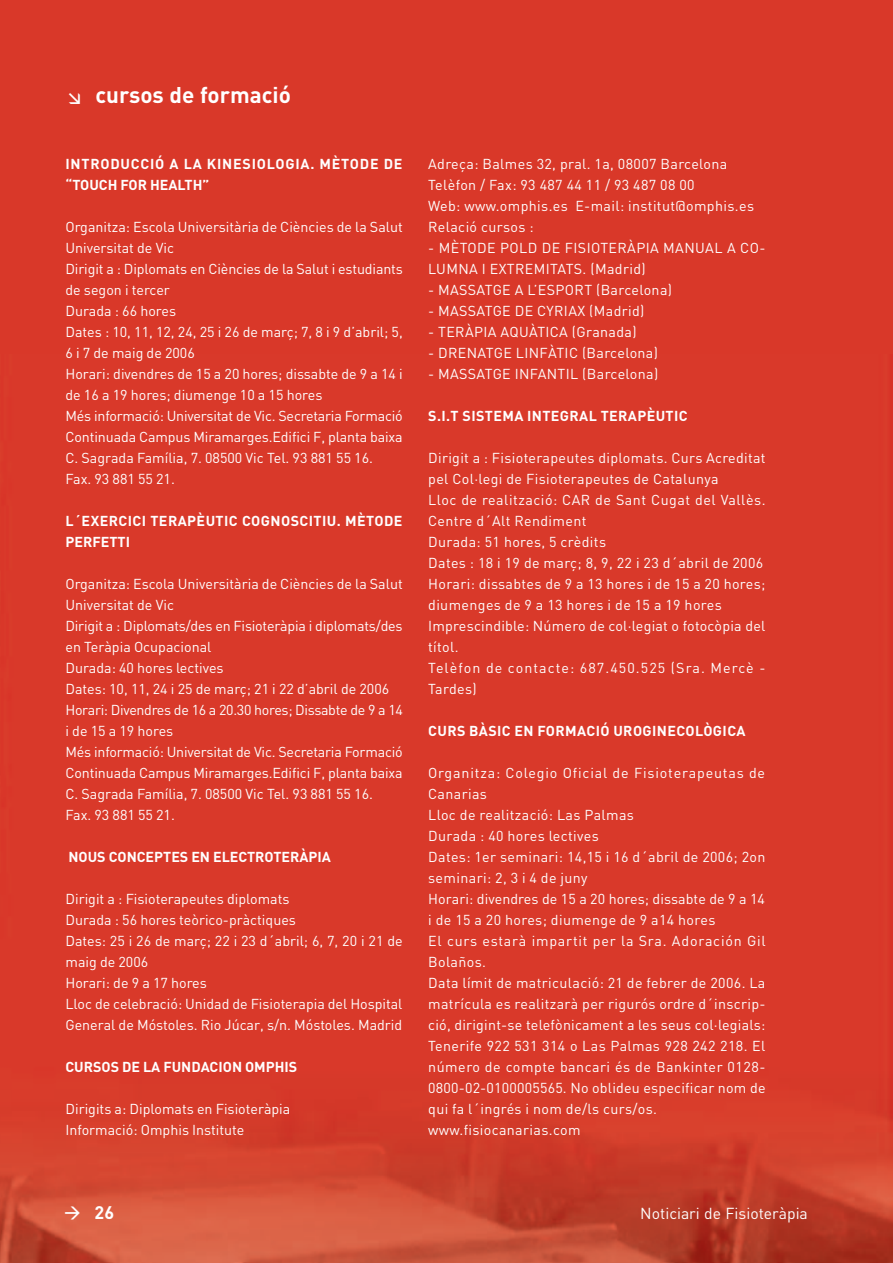
<style>
.page{position:relative;width:893px;height:1263px;background:#d93829}
.page>*{position:absolute;margin:0;border:0;box-sizing:border-box;transform-origin:0 0}
.t1{font:700 22.5px "DIN";color:#fff}
.t2{font:700 18px "DIN";color:#fff}
.t3{font:15.75px "DIN";color:#fff}
.t4{font:14.25px/21px "DIN";letter-spacing:.025em;color:#fff}
.t5{font:14.25px/21px "DIN";letter-spacing:.005em;color:#fff}
.t6{font:700 14.25px/21px "DIN";letter-spacing:.025em;color:#fff}
.t7{font:700 14.25px "DIN";color:#fff}
.t8{font:700 14.25px/21px "DIN";letter-spacing:.055em;color:#fff}
</style>
<div class="page">
<img style="left:0;top:1110px;width:893px;height:153px">
<svg style="left:65px;top:1206px;width:15px;height:13px"></svg>
<h1 class="t1" style="left:95px;top:82px;width:197px">cursos de formació</h1>
<p class="t8" style="left:65px;top:154px;width:339px">INTRODUCCIÓ A LA KINESIOLOGIA. MÈTODE DE “TOUCH FOR HEALTH”</p>
<p class="t5" style="left:65px;top:217px;width:339px">Organitza: Escola Universitària de Ciències de la Salut Universitat de Vic<br>Dirigit a : Diplomats en Ciències de la Salut i estudiants de segon i tercer<br>Durada : 66 hores<br>Dates : 10, 11, 12, 24, 25 i 26 de març; 7, 8 i 9 d’abril; 5, 6 i 7 de maig de 2006<br>Horari: divendres de 15 a 20 hores; dissabte de 9 a 14 i de 16 a 19 hores; diumenge 10 a 15 hores<br>Més informació: Universitat de Vic. Secretaria Formació Continuada Campus Miramarges.Edifici F, planta baixa C. Sagrada Família, 7. 08500 Vic Tel. 93 881 55 16.<br>Fax. 93 881 55 21.</p>
<p class="t6" style="left:65px;top:511px;width:339px">L´EXERCICI TERAPÈUTIC COGNOSCITIU. MÈTODE<br>PERFETTI</p>
<p class="t5" style="left:65px;top:574px;width:339px">Organitza: Escola Universitària de Ciències de la Salut Universitat de Vic<br>Dirigit a : Diplomats/des en Fisioteràpia i diplomats/des en Teràpia Ocupacional<br>Durada: 40 hores lectives<br>Dates: 10, 11, 24 i 25 de març; 21 i 22 d’abril de 2006<br>Horari: Divendres de 16 a 20.30 hores; Dissabte de 9 a 14 i de 15 a 19 hores<br>Més informació: Universitat de Vic. Secretaria Formació Continuada Campus Miramarges.Edifici F, planta baixa C. Sagrada Família, 7. 08500 Vic Tel. 93 881 55 16.<br>Fax. 93 881 55 21.</p>
<p class="t7" style="left:68px;top:849px;width:264px">NOUS CONCEPTES EN ELECTROTERÀPIA</p>
<p class="t5" style="left:65px;top:889px;width:339px">Dirigit a : Fisioterapeutes diplomats<br>Durada : 56 hores teòrico-pràctiques<br>Dates: 25 i 26 de març; 22 i 23 d´abril; 6, 7, 20 i 21 de maig de 2006<br>Horari: de 9 a 17 hores<br>Lloc de celebració: Unidad de Fisioterapia del Hospital General de Móstoles. Rio Júcar, s/n. Móstoles. Madrid</p>
<p class="t7" style="left:65px;top:1059px;width:233px">CURSOS DE LA FUNDACION OMPHIS</p>
<p class="t5" style="left:65px;top:1099px;width:226px">Dirigits a: Diplomats en Fisioteràpia<br>Informació: Omphis Institute</p>
<p class="t4" style="left:428px;top:154px;width:327px">Adreça: Balmes 32, pral. 1a, 08007 Barcelona Telèfon / Fax: 93 487 44 11 / 93 487 08 00<br>Web: www.omphis.es E-mail: institut@omphis.es Relació cursos :</p>
<p class="t4" style="left:428px;top:238px;width:339px">- MÈTODE POLD DE FISIOTERÀPIA MANUAL A CO-<br>LUMNA I EXTREMITATS. (Madrid)</p>
<p class="t4" style="left:428px;top:280px;width:245px">- MASSATGE A L’ESPORT (Barcelona)</p>
<p class="t4" style="left:428px;top:301px;width:218px">- MASSATGE DE CYRIAX (Madrid)</p>
<p class="t4" style="left:428px;top:322px;width:210px">- TERÀPIA AQUÀTICA (Granada)</p>
<p class="t4" style="left:428px;top:343px;width:231px">- DRENATGE LINFÀTIC (Barcelona)</p>
<p class="t4" style="left:428px;top:364px;width:232px">- MASSATGE INFANTIL (Barcelona)</p>
<p class="t6" style="left:428px;top:406px;width:261px">S.I.T SISTEMA INTEGRAL TERAPÈUTIC</p>
<p class="t4" style="left:428px;top:448px;width:339px">Dirigit a : Fisioterapeutes diplomats. Curs Acreditat pel Col·legi de Fisioterapeutes de Catalunya<br>Lloc de realització: CAR de Sant Cugat del Vallès.<br>Centre d´Alt Rendiment<br>Durada: 51 hores, 5 crèdits<br>Dates : 18 i 19 de març; 8, 9, 22 i 23 d´abril de 2006<br>Horari: dissabtes de 9 a 13 hores i de 15 a 20 hores; diumenges de 9 a 13 hores i de 15 a 19 hores Imprescindible: Número de col·legiat o fotocòpia del títol.<br>Telèfon de contacte: 687.450.525 (Sra. Mercè - Tardes)</p>
<p class="t6" style="left:428px;top:721px;width:319px">CURS BÀSIC EN FORMACIÓ UROGINECOLÒGICA</p>
<p class="t4" style="left:428px;top:763px;width:339px">Organitza: Colegio Oficial de Fisioterapeutas de Canarias<br>Lloc de realització: Las Palmas<br>Durada : 40 hores lectives<br>Dates: 1er seminari: 14,15 i 16 d´abril de 2006; 2on seminari: 2, 3 i 4 de juny<br>Horari: divendres de 15 a 20 hores; dissabte de 9 a 14 i de 15 a 20 hores; diumenge de 9 a14 hores<br>El curs estarà impartit per la Sra. Adoración Gil Bolaños.<br>Data límit de matriculació: 21 de febrer de 2006. La matrícula es realitzarà per rigurós ordre d´inscrip&shy;ció, dirigint-se telefònicament a les seus col·legials:<br>Tenerife 922 531 314 o Las Palmas 928 242 218. El número de compte bancari és de Bankinter 0128- 0800-02-0100005565. No oblideu especificar nom de qui fa l´ingrés i nom de/ls curs/os. www.fisiocanarias.com</p>
<p class="t2" style="left:95px;top:1202px;width:21px">26</p>
<p class="t3" style="left:640px;top:1204px;width:169px">Noticiari de Fisioteràpia</p>
</div>
